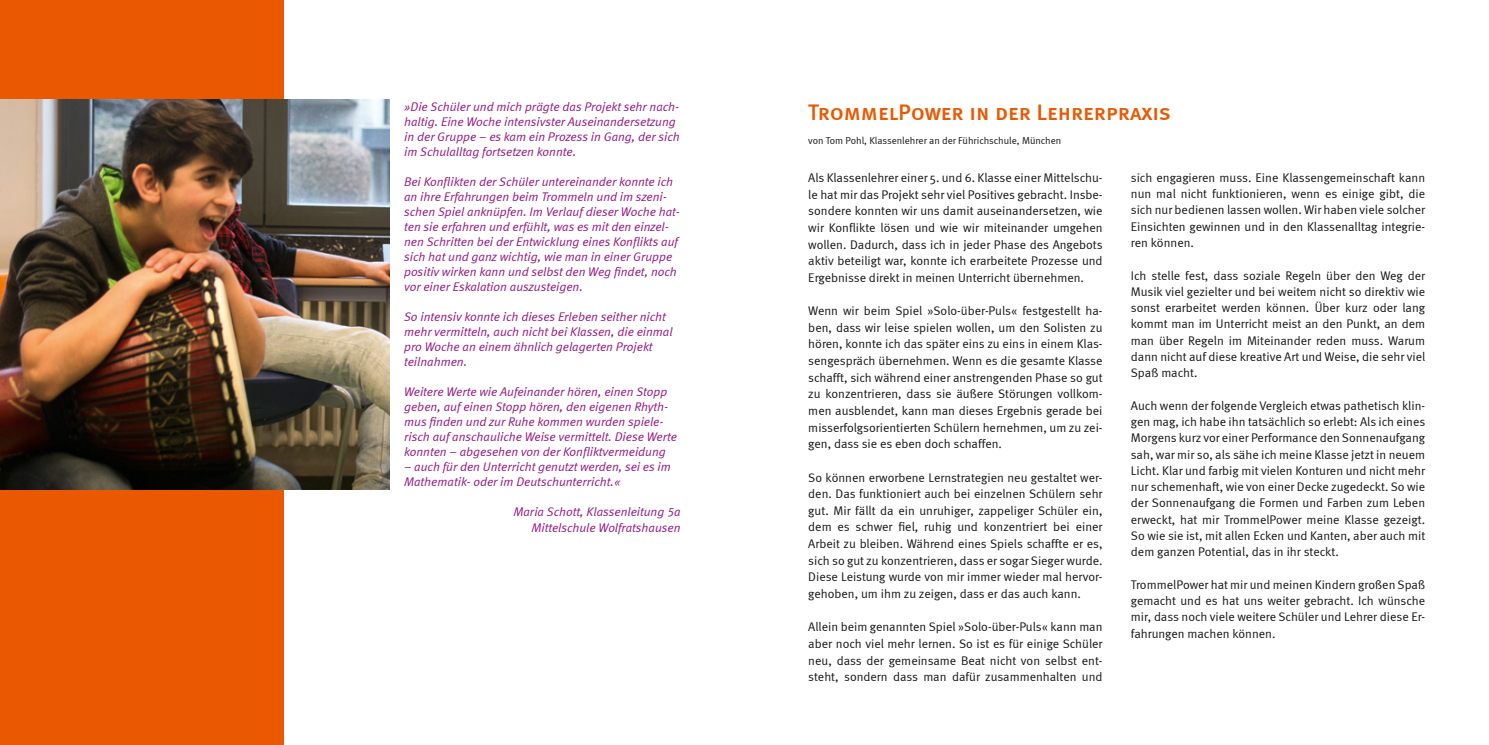
<style>
.page{position:relative;width:1489px;height:745px;background:#fff}
.page>*{position:absolute;margin:0;border:0;box-sizing:border-box;transform-origin:0 0}
.t1{font:22.5px "Meta Medium LF Caps";color:#ea5901}
.t2{font:12.5px/16.6px "Meta Normal";color:#181716;text-align:justify}
.t3{font:italic 12.5px/15px "Meta Normal LF";color:#941680}
.t4{font:10px "Meta Normal";color:#181716}
</style>
<div class="page">
<div style="left:0;top:0;width:283px;height:744px;background:#ea5901"></div>
<img style="left:0;top:99px;width:390px;height:390px">
<p class="t3" style="left:404px;top:99px;width:277px">»Die Schüler und mich prägte das Projekt sehr nach&shy;haltig. Eine Woche intensivster Auseinandersetzung in der Gruppe – es kam ein Prozess in Gang, der sich im Schulalltag fortsetzen konnte.</p>
<p class="t3" style="left:404px;top:174px;width:277px">Bei Konflikten der Schüler untereinander konnte ich an ihre Erfahrungen beim Trommeln und im szeni&shy;schen Spiel anknüpfen. Im Verlauf dieser Woche hat&shy;ten sie erfahren und erfühlt, was es mit den einzel&shy;nen Schritten bei der Entwicklung eines Konflikts auf sich hat und ganz wichtig, wie man in einer Gruppe positiv wirken kann und selbst den Weg findet, noch vor einer Eskalation auszusteigen.</p>
<p class="t3" style="left:404px;top:309px;width:270px">So intensiv konnte ich dieses Erleben seither nicht mehr vermitteln, auch nicht bei Klassen, die einmal pro Woche an einem ähnlich gelagerten Projekt teilnahmen.</p>
<p class="t3" style="left:404px;top:384px;width:274px">Weitere Werte wie Aufeinander hören, einen Stopp geben, auf einen Stopp hören, den eigenen Rhyth&shy;mus finden und zur Ruhe kommen wurden spiele&shy;risch auf anschauliche Weise vermittelt. Diese Werte konnten – abgesehen von der Konfliktvermeidung</p>
<p class="t3" style="left:404px;top:459px;width:268px">– auch für den Unterricht genutzt werden, sei es im<br>Mathematik- oder im Deutschunterricht.«</p>
<p class="t3" style="left:513px;top:504px;width:169px;text-align:right">Maria Schott, Klassenleitung 5a<br>Mittelschule Wolfratshausen</p>
<h1 class="t1" style="left:808px;top:99px;width:364px">TrommelPower in der Lehrerpraxis</h1>
<p class="t4" style="left:808px;top:135px;width:254px">von Tom Pohl, Klassenlehrer an der Führichschule, München</p>
<p class="t2" style="left:808px;top:169px;width:296px">Als Klassenlehrer einer 5. und 6. Klasse einer Mittelschu&shy;le hat mir das Projekt sehr viel Positives gebracht. Insbe&shy;sondere konnten wir uns damit auseinandersetzen, wie wir Konflikte lösen und wie wir miteinander umgehen wollen. Dadurch, dass ich in jeder Phase des Angebots aktiv beteiligt war, konnte ich erarbeitete Prozesse und Ergebnisse direkt in meinen Unterricht übernehmen.</p>
<p class="t2" style="left:808px;top:302px;width:296px">Wenn wir beim Spiel »Solo-über-Puls« festgestellt ha&shy;ben, dass wir leise spielen wollen, um den Solisten zu hören, konnte ich das später eins zu eins in einem Klas&shy;sengespräch übernehmen. Wenn es die gesamte Klasse schafft, sich während einer anstrengenden Phase so gut zu konzentrieren, dass sie äußere Störungen vollkom&shy;men ausblendet, kann man dieses Ergebnis gerade bei misserfolgsorientierten Schülern hernehmen, um zu zei&shy;gen, dass sie es eben doch schaffen.</p>
<p class="t2" style="left:808px;top:468px;width:296px">So können erworbene Lernstrategien neu gestaltet wer&shy;den. Das funktioniert auch bei einzelnen Schülern sehr gut. Mir fällt da ein unruhiger, zappeliger Schüler ein, dem es schwer fiel, ruhig und konzentriert bei einer Arbeit zu bleiben. Während eines Spiels schaffte er es, sich so gut zu konzentrieren, dass er sogar Sieger wurde.<br>Diese Leistung wurde von mir immer wieder mal hervor&shy;gehoben, um ihm zu zeigen, dass er das auch kann.</p>
<p class="t2" style="left:808px;top:618px;width:296px">Allein beim genannten Spiel »Solo-über-Puls« kann man aber noch viel mehr lernen. So ist es für einige Schüler neu, dass der gemeinsame Beat nicht von selbst ent&shy;steht, sondern dass man dafür zusammenhalten und</p>
<p class="t2" style="left:1130px;top:169px;width:296px;line-height:16.2px">sich engagieren muss. Eine Klassengemeinschaft kann nun mal nicht funktionieren, wenn es einige gibt, die sich nur bedienen lassen wollen. Wir haben viele solcher Einsichten gewinnen und in den Klassenalltag integrie&shy;ren können.</p>
<p class="t2" style="left:1130px;top:267px;width:296px;line-height:16.2px">Ich stelle fest, dass soziale Regeln über den Weg der Musik viel gezielter und bei weitem nicht so direktiv wie sonst erarbeitet werden können. Über kurz oder lang kommt man im Unterricht meist an den Punkt, an dem man über Regeln im Miteinander reden muss. Warum dann nicht auf diese kreative Art und Weise, die sehr viel Spaß macht.</p>
<p class="t2" style="left:1130px;top:397px;width:296px;line-height:16.2px">Auch wenn der folgende Vergleich etwas pathetisch klin&shy;gen mag, ich habe ihn tatsächlich so erlebt: Als ich eines Morgens kurz vor einer Performance den Sonnenaufgang sah, war mir so, als sähe ich meine Klasse jetzt in neuem Licht. Klar und farbig mit vielen Konturen und nicht mehr nur schemenhaft, wie von einer Decke zugedeckt. So wie der Sonnenaufgang die Formen und Farben zum Leben erweckt, hat mir TrommelPower meine Klasse gezeigt.<br>So wie sie ist, mit allen Ecken und Kanten, aber auch mit dem ganzen Potential, das in ihr steckt.</p>
<p class="t2" style="left:1130px;top:575px;width:296px;line-height:16.2px">TrommelPower hat mir und meinen Kindern großen Spaß gemacht und es hat uns weiter gebracht. Ich wünsche mir, dass noch viele weitere Schüler und Lehrer diese Er&shy;fahrungen machen können.</p>
</div>
